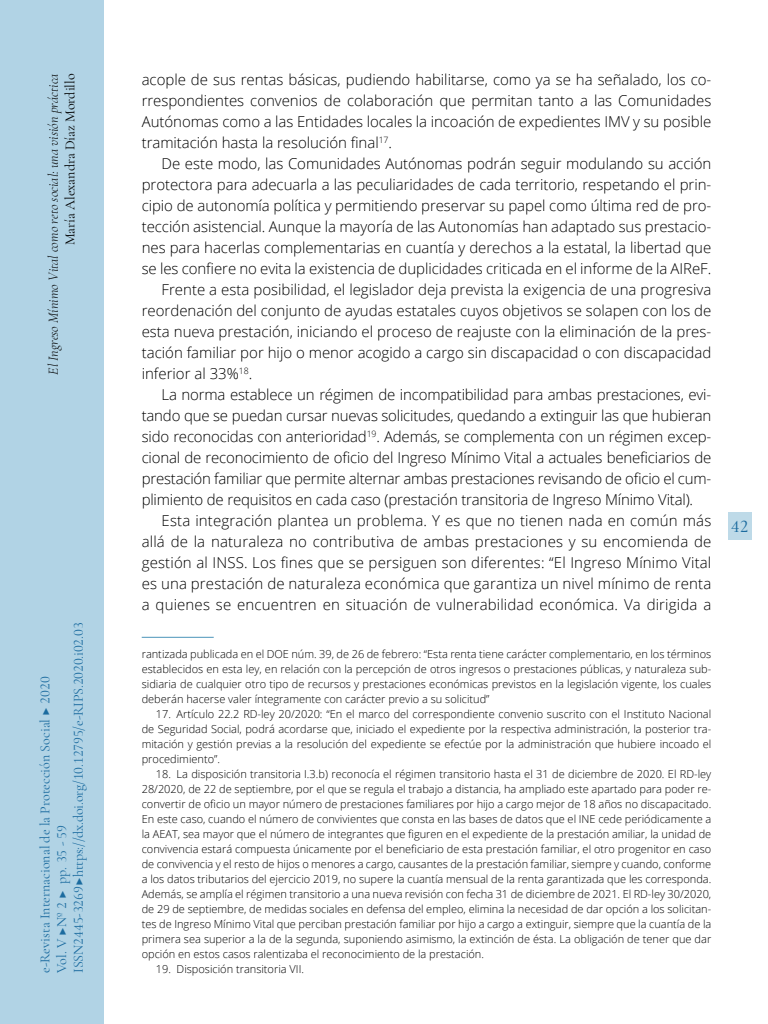
<style>
.page{position:relative;width:768px;height:1024px;background:#fff}
.page>*{position:absolute;margin:0;border:0;box-sizing:border-box;transform-origin:0 0}
.t1{font:500 18px "Cormorant Garamond";color:#1b6b9f}
._00_bsc{font:300 15px/21px "Open Sans";letter-spacing:-.005em;color:#000;text-align:justify}
.t2{font:14px/16.8px "Cormorant Garamond";color:#1b6b9f}
.t3{font:italic 300 14px "Cormorant Garamond";color:#000}
.t4{font:14px "Cormorant Garamond";color:#000}
.zz_notas{font:300 11px/15px "Open Sans";color:#000;text-align:justify}
</style>
<div class="page">
<hr style="left:142px;top:637px;width:72px;height:1px;background:#4b94b9">
<div style="left:0;top:0;width:103px;height:1024px;background:#b1d3e5"></div>
<div style="left:728px;top:512px;width:23px;height:28px;background:#bedae8"></div>
<p class="t3" style="left:45px;top:375px;width:302px;rotate:-90deg">El Ingreso Mínimo Vital como reto social: una visión práctica</p>
<p class="t4" style="left:62px;top:245px;width:173px;rotate:-90deg">María Alexandra Díaz Mordillo</p>
<p class="t2" style="left:36px;top:973px;width:352px;rotate:-90deg">e-Revista Internacional de la Protección Social ▶ 2020<br>Vol. V ▶Nº 2 ▶ pp. 35 - 59<br>ISSN 2445-3269 ▶ https://dx.doi.org/10.12795/e-RIPS.2020.i02.03</p>
<p class="_00_bsc" style="left:142px;top:69px;width:571px">acople de sus rentas básicas, pudiendo habilitarse, como ya se ha señalado, los co&shy;rrespondientes convenios de colaboración que permitan tanto a las Comunidades Autónomas como a las Entidades locales la incoación de expedientes IMV y su posible tramitación hasta la resolución final<sup>17</sup>.</p>
<p class="_00_bsc" style="left:142px;top:153px;width:571px;text-indent:20px">De este modo, las Comunidades Autónomas podrán seguir modulando su acción protectora para adecuarla a las peculiaridades de cada territorio, respetando el prin&shy;cipio de autonomía política y permitiendo preservar su papel como última red de pro&shy;tección asistencial. Aunque la mayoría de las Autonomías han adaptado sus prestacio&shy;nes para hacerlas complementarias en cuantía y derechos a la estatal, la libertad que se les confiere no evita la existencia de duplicidades criticada en el informe de la AIReF.</p>
<p class="_00_bsc" style="left:142px;top:279px;width:571px;text-indent:20px">Frente a esta posibilidad, el legislador deja prevista la exigencia de una progresiva reordenación del conjunto de ayudas estatales cuyos objetivos se solapen con los de esta nueva prestación, iniciando el proceso de reajuste con la eliminación de la pres&shy;tación familiar por hijo o menor acogido a cargo sin discapacidad o con discapacidad inferior al 33%<sup>18</sup>.</p>
<p class="_00_bsc" style="left:142px;top:384px;width:571px;text-indent:20px">La norma establece un régimen de incompatibilidad para ambas prestaciones, evi&shy;tando que se puedan cursar nuevas solicitudes, quedando a extinguir las que hubieran sido reconocidas con anterioridad<sup>19</sup>. Además, se complementa con un régimen excep&shy;cional de reconocimiento de oficio del Ingreso Mínimo Vital a actuales beneficiarios de prestación familiar que permite alternar ambas prestaciones revisando de oficio el cum&shy;plimiento de requisitos en cada caso (prestación transitoria de Ingreso Mínimo Vital).</p>
<p class="_00_bsc" style="left:142px;top:510px;width:571px;text-indent:20px">Esta integración plantea un problema. Y es que no tienen nada en común más allá de la naturaleza no contributiva de ambas prestaciones y su encomienda de gestión al INSS. Los fines que se persiguen son diferentes: “El Ingreso Mínimo Vital es una prestación de naturaleza económica que garantiza un nivel mínimo de renta a quienes se encuentren en situación de vulnerabilidad económica. Va dirigida a</p>
<p class="zz_notas" style="left:142px;top:646px;width:571px">rantizada publicada en el DOE núm. 39, de 26 de febrero: “Esta renta tiene carácter complementario, en los términos establecidos en esta ley, en relación con la percepción de otros ingresos o prestaciones públicas, y naturaleza sub&shy;sidiaria de cualquier otro tipo de recursos y prestaciones económicas previstos en la legislación vigente, los cuales deberán hacerse valer íntegramente con carácter previo a su solicitud”</p>
<p class="zz_notas" style="left:142px;top:706px;width:571px;text-indent:14px">17. Artículo 22.2 RD-ley 20/2020: “En el marco del correspondiente convenio suscrito con el Instituto Nacional de Seguridad Social, podrá acordarse que, iniciado el expediente por la respectiva administración, la posterior tra&shy;mitación y gestión previas a la resolución del expediente se efectúe por la administración que hubiere incoado el procedimiento”.</p>
<p class="zz_notas" style="left:142px;top:766px;width:571px;text-indent:14px">18. La disposición transitoria I.3.b) reconocía el régimen transitorio hasta el 31 de diciembre de 2020. El RD-ley 28/2020, de 22 de septiembre, por el que se regula el trabajo a distancia, ha ampliado este apartado para poder re&shy;convertir de oficio un mayor número de prestaciones familiares por hijo a cargo mejor de 18 años no discapacitado.<br>En este caso, cuando el número de convivientes que consta en las bases de datos que el INE cede periódicamente a la AEAT, sea mayor que el número de integrantes que figuren en el expediente de la prestación amiliar, la unidad de convivencia estará compuesta únicamente por el beneficiario de esta prestación familiar, el otro progenitor en caso de convivencia y el resto de hijos o menores a cargo, causantes de la prestación familiar, siempre y cuando, conforme a los datos tributarios del ejercicio 2019, no supere la cuantía mensual de la renta garantizada que les corresponda.<br>Además, se amplía el régimen transitorio a una nueva revisión con fecha 31 de diciembre de 2021. El RD-ley 30/2020, de 29 de septiembre, de medidas sociales en defensa del empleo, elimina la necesidad de dar opción a los solicitan&shy;tes de Ingreso Mínimo Vital que perciban prestación familiar por hijo a cargo a extinguir, siempre que la cuantía de la primera sea superior a la de la segunda, suponiendo asimismo, la extinción de ésta. La obligación de tener que dar opción en estos casos ralentizaba el reconocimiento de la prestación.</p>
<p class="zz_notas" style="left:156px;top:961px;width:150px">19. Disposición transitoria VII.</p>
<h1 class="t1" style="left:731px;top:515px;width:19px">42</h1>
</div>
